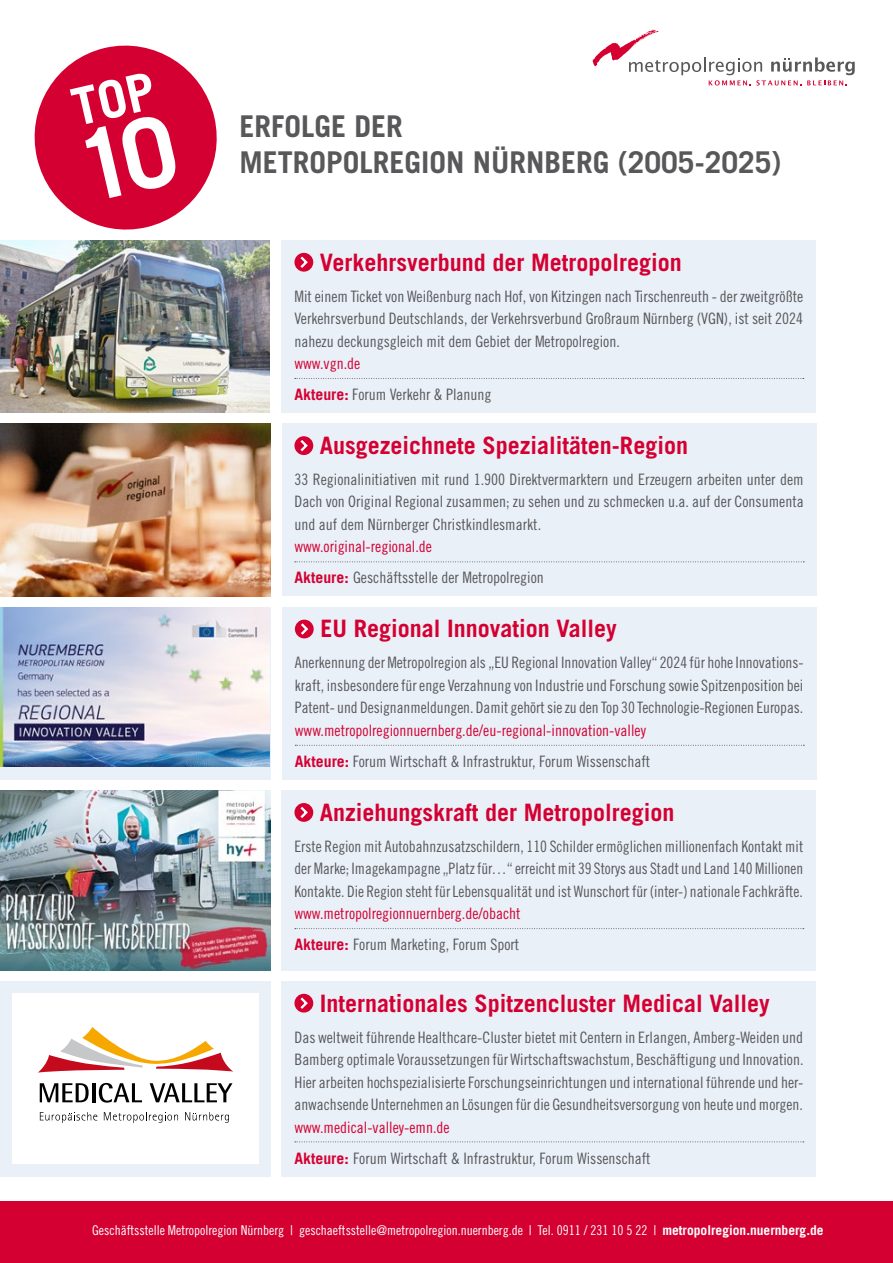
<style>
.page{position:relative;width:893px;height:1263px;background:#fff}
.page>*{position:absolute;margin:0;border:0;box-sizing:border-box;transform-origin:0 0}
.INHALT__Headline{font:700 30px/36px "Trade Gothic LT Pro";color:#58585a}
.INHALT__Fließtext{font:700 24px "Trade Gothic LT Pro";color:#d40032}
.INHALT__Fließtext-2{font:15.75px/22.5px "Trade Gothic LT Pro Cn 18";color:#58585a;text-align:justify}
.AKTEURE{font:15.75px "Trade Gothic LT Pro Cn 18";color:#58585a}
.INHALT__Fließtext-3{font:15.75px "Trade Gothic LT Pro Cn 18";color:#d40032}
.INHALT__Fließtext-4{font:13.5px "Trade Gothic LT Pro Cn 18";color:#fff}
.s1{font-family:"Trade Gothic LT Pro";font-weight:700;color:#d40032}
.s2{font-family:"Trade Gothic LT Pro";font-weight:700}
</style>
<div class="page">
<svg style="left:593px;top:30px;width:262px;height:55px"></svg>
<div style="left:282px;top:790px;width:534px;height:180px;background:#eaf0f8"></div>
<svg style="left:295px;top:928px;width:509px;height:1px"></svg>
<svg style="left:294px;top:803px;width:19px;height:19px"></svg>
<svg style="left:298px;top:804px;width:12px;height:17px"></svg>
<img style="left:0;top:790px;width:270px;height:180px">
<div style="left:282px;top:240px;width:534px;height:173px;background:#eaf0f8"></div>
<svg style="left:295px;top:378px;width:509px;height:1px"></svg>
<svg style="left:294px;top:253px;width:19px;height:19px"></svg>
<svg style="left:298px;top:254px;width:12px;height:16px"></svg>
<img style="left:0;top:240px;width:270px;height:173px">
<div style="left:0;top:1201px;width:893px;height:62px;background:#d40032"></div>
<div style="left:282px;top:981px;width:534px;height:195px;background:#eaf0f8"></div>
<svg style="left:295px;top:1141px;width:509px;height:1px"></svg>
<svg style="left:294px;top:994px;width:19px;height:18px"></svg>
<svg style="left:298px;top:995px;width:12px;height:16px"></svg>
<div style="left:0;top:982px;width:270px;height:195px;background:#eaf0f8"></div>
<div style="left:282px;top:423px;width:534px;height:173px;background:#eaf0f8"></div>
<svg style="left:295px;top:561px;width:509px;height:1px"></svg>
<svg style="left:294px;top:436px;width:19px;height:19px"></svg>
<svg style="left:298px;top:437px;width:12px;height:17px"></svg>
<img style="left:0;top:424px;width:270px;height:172px">
<div style="left:282px;top:607px;width:534px;height:173px;background:#eaf0f8"></div>
<svg style="left:295px;top:745px;width:509px;height:1px"></svg>
<svg style="left:295px;top:620px;width:19px;height:18px"></svg>
<svg style="left:298px;top:621px;width:12px;height:16px"></svg>
<div style="left:12px;top:994px;width:247px;height:170px;background:#fff"></div>
<svg style="left:38px;top:1027px;width:195px;height:45px"></svg>
<svg style="left:185px;top:1112px;width:44px;height:11px"></svg>
<svg style="left:104px;top:1112px;width:74px;height:11px"></svg>
<svg style="left:40px;top:1112px;width:57px;height:11px"></svg>
<svg style="left:40px;top:1083px;width:49px;height:19px"></svg>
<hr style="left:92px;top:1083px;width:3px;height:19px;background:#000">
<svg style="left:99px;top:1083px;width:43px;height:19px"></svg>
<svg style="left:150px;top:1083px;width:82px;height:19px"></svg>
<div style="left:0;top:607px;width:270px;height:173px;background:#eaf0f8"></div>
<img style="left:0;top:607px;width:270px;height:159px">
<svg style="left:34px;top:45px;width:183px;height:185px"></svg>
<p class="INHALT__Headline" style="left:239px;top:107px;width:543px">ERFOLGE DER<br>METROPOLREGION NÜRNBERG (2005-2025)</p>
<p class="INHALT__Fließtext" style="left:320px;top:247px;width:363px">Verkehrsverbund der Metropolregion</p>
<p class="INHALT__Fließtext-2" style="left:294px;top:285px;width:510px">Mit einem Ticket von Weißenburg nach Hof, von Kitzingen nach Tirschenreuth - der zweitgrößte Verkehrsverbund Deutschlands, der Verkehrsverbund Großraum Nürnberg (VGN), ist seit 2024 nahezu deckungsgleich mit dem Gebiet der Metropolregion.</p>
<p class="INHALT__Fließtext-3" style="left:294px;top:354px;width:67px">www.vgn.de</p>
<p class="AKTEURE" style="left:294px;top:385px;width:199px"><span class="s1">Akteure:</span> Forum Verkehr &amp; Planung</p>
<p class="INHALT__Fließtext" style="left:320px;top:431px;width:370px">Ausgezeichnete Spezialitäten-Region</p>
<p class="INHALT__Fließtext-2" style="left:294px;top:468px;width:511px">33 Regionalinitiativen mit rund 1.900 Direktvermarktern und Erzeugern arbeiten unter dem Dach von Original Regional zusammen; zu sehen und zu schmecken u.a. auf der Consumenta und auf dem Nürnberger Christkindlesmarkt.</p>
<p class="INHALT__Fließtext-3" style="left:294px;top:537px;width:139px">www.original-regional.de</p>
<p class="AKTEURE" style="left:294px;top:568px;width:251px"><span class="s1">Akteure:</span> Geschäftsstelle der Metropolregion</p>
<p class="INHALT__Fließtext" style="left:320px;top:614px;width:298px">EU Regional Innovation Valley</p>
<p class="INHALT__Fließtext-2" style="left:295px;top:651px;width:510px">Anerkennung der Metropolregion als „EU Regional Innovation Valley“ 2024 für hohe Innovations&shy;kraft, insbesondere für enge Verzahnung von Industrie und Forschung sowie Spitzenposition bei Patent- und Designanmeldungen. Damit gehört sie zu den Top 30 Technologie-Regionen Europas.</p>
<p class="INHALT__Fließtext-3" style="left:295px;top:721px;width:353px">www.metropolregionnuernberg.de/eu-regional-innovation-valley</p>
<p class="AKTEURE" style="left:295px;top:752px;width:357px"><span class="s1">Akteure:</span> Forum Wirtschaft &amp; Infrastruktur, Forum Wissenschaft</p>
<p class="INHALT__Fließtext" style="left:320px;top:797px;width:356px">Anziehungskraft der Metropolregion</p>
<p class="INHALT__Fließtext-2" style="left:294px;top:835px;width:510px">Erste Region mit Autobahnzusatzschildern, 110 Schilder ermöglichen millionenfach Kontakt mit der Marke; Imagekampagne „Platz für…“ erreicht mit 39 Storys aus Stadt und Land 140 Millionen Kontakte. Die Region steht für Lebensqualität und ist Wunschort für (inter-) nationale Fachkräfte.</p>
<p class="INHALT__Fließtext-3" style="left:294px;top:904px;width:228px">www.metropolregionnuernberg.de/obacht</p>
<p class="AKTEURE" style="left:294px;top:935px;width:226px"><span class="s1">Akteure:</span> Forum Marketing, Forum Sport</p>
<p class="INHALT__Fließtext" style="left:320px;top:988px;width:451px">Internationales Spitzencluster Medical Valley</p>
<p class="INHALT__Fließtext-2" style="left:294px;top:1025px;width:511px">Das weltweit führende Healthcare-Cluster bietet mit Centern in Erlangen, Amberg-Weiden und Bamberg optimale Voraussetzungen für Wirtschaftswachstum, Beschäftigung und Innovation.<br>Hier arbeiten hochspezialisierte Forschungseinrichtungen und international führende und her&shy;anwachsende Unternehmen an Lösungen für die Gesundheitsversorgung von heute und morgen.</p>
<p class="INHALT__Fließtext-3" style="left:294px;top:1117px;width:157px">www.medical-valley-emn.de</p>
<p class="AKTEURE" style="left:294px;top:1148px;width:358px"><span class="s1">Akteure:</span> Forum Wirtschaft &amp; Infrastruktur, Forum Wissenschaft</p>
<p class="INHALT__Fließtext-4" style="left:92px;top:1222px;width:733px">Geschäftsstelle Metropolregion Nürnberg | geschaeftsstelle@metropolregion.nuernberg.de | Tel. 0911 / 231 10 5 22 | <span class="s2">metropolregion.nuernberg.de</span></p>
</div>
